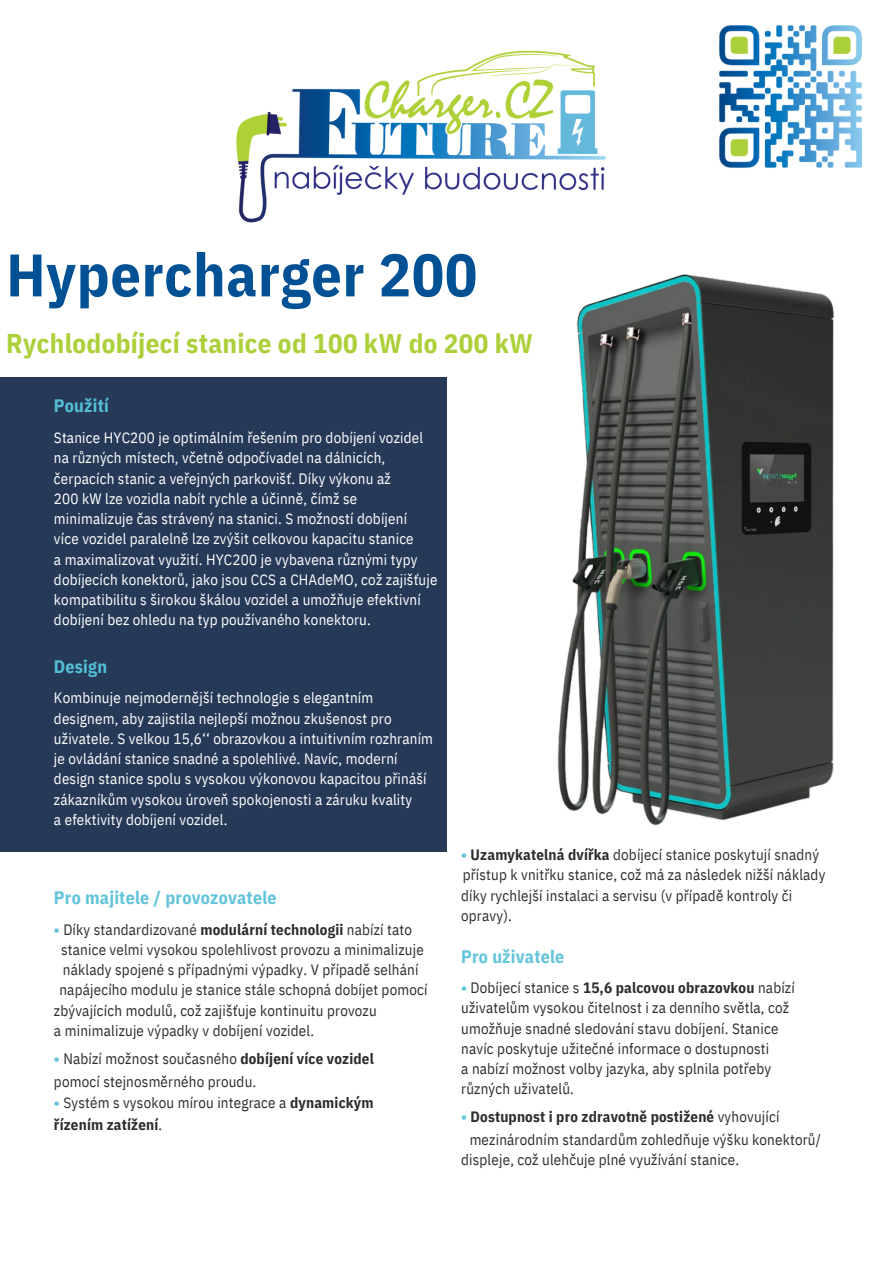
<style>
.page{position:relative;width:893px;height:1264px;background:#fff}
.page>*{position:absolute;margin:0;border:0;box-sizing:border-box;transform-origin:0 0}
.t1{font:700 60px "IBM Plex Sans Cond";letter-spacing:.01em;color:#025195}
.t2{font:700 27px "IBM Plex Sans Cond";letter-spacing:.01em;color:#acd039}
.t3{font:700 18px "IBM Plex Sans Cond";letter-spacing:.01em;color:#62c4da}
.t4{font:700 18px "IBM Plex Sans Cond";letter-spacing:.01em;color:#53c0d8}
.t5{font:15px/20.2px "IBM Plex Sans Cond";letter-spacing:.01em;color:#2d2d2c}
.t6{font:15px/20.2px "IBM Plex Sans Cond";letter-spacing:.01em;color:#fff}
.t7{font:700 15px "IBM Plex Sans Cond";letter-spacing:.01em;color:#2d2d2c}
.s1{font-weight:700;color:#62c4da}
.s2{font-weight:700}
.s3{font-weight:400}
.s4{color:#62c4da}
</style>
<div class="page">
<div style="left:0;top:377px;width:446px;height:475px;background:#263a58"></div>
<img style="left:236px;top:50px;width:370px;height:173px">
<img style="left:719px;top:25px;width:143px;height:143px">
<img style="left:557px;top:274px;width:277px;height:552px">
<p class="t1" style="left:6px;top:235px;width:472px">Hypercharger 200</p>
<p class="t2" style="left:6px;top:325px;width:528px">Rychlodobíjecí stanice od 100 kW do 200 kW</p>
<p class="t4" style="left:54px;top:394px;width:56px">Použití</p>
<p class="t6" style="left:54px;top:427px;width:370px">Stanice HYC200 je optimálním řešením pro dobíjení vozidel na různých místech, včetně odpočívadel na dálnicích, čerpacích stanic a veřejných parkovišť. Díky výkonu až</p>
<p class="t6" style="left:54px;top:488px;width:305px">200 kW lze vozidla nabít rychle a účinně, čímž se</p>
<p class="t6" style="left:54px;top:508px;width:354px">minimalizuje čas strávený na stanici. S možností dobíjení</p>
<p class="t6" style="left:54px;top:528px;width:361px">více vozidel paralelně lze zvýšit celkovou kapacitu stanice</p>
<p class="t6" style="left:54px;top:548px;width:385px">a maximalizovat využití. HYC200 je vybavena různými typy dobíjecích konektorů, jako jsou CCS a CHAdeMO, což zajišťuje kompatibilitu s širokou škálou vozidel a umožňuje efektivní dobíjení bez ohledu na typ používaného konektoru.</p>
<p class="t4" style="left:54px;top:654px;width:55px">Design</p>
<p class="t6" style="left:54px;top:687px;width:380px">Kombinuje nejmodernější technologie s elegantním designem, aby zajistila nejlepší možnou zkušenost pro uživatele. S velkou 15,6‘‘ obrazovkou a intuitivním rozhraním je ovládání stanice snadné a spolehlivé. Navíc, moderní design stanice spolu s vysokou výkonovou kapacitou přináší zákazníkům vysokou úroveň spokojenosti a záruku kvality</p>
<p class="t6" style="left:54px;top:809px;width:175px">a efektivity dobíjení vozidel.</p>
<p class="t3" style="left:54px;top:885px;width:224px">Pro majitele / provozovatele</p>
<p class="t5" style="left:54px;top:919px;width:359px"><span class="s1">•</span> Díky standardizované <span class="s2">modulární technologii</span> nabízí tato</p>
<p class="t5" style="left:61px;top:939px;width:364px">stanice velmi vysokou spolehlivost provozu a minimalizuje náklady spojené s případnými výpadky. V případě selhání</p>
<p class="t5" style="left:59px;top:979px;width:369px">napájecího modulu je stanice stále schopná dobíjet pomocí</p>
<p class="t5" style="left:54px;top:999px;width:324px">zbývajících modulů, což zajišťuje kontinuitu provozu</p>
<p class="t5" style="left:54px;top:1020px;width:261px">a minimalizuje výpadky v dobíjení vozidel.</p>
<p class="t5" style="left:54px;top:1048px;width:321px"><span class="s1">•</span> Nabízí možnost současného <span class="s2">dobíjení více vozidel</span></p>
<p class="t5" style="left:54px;top:1070px;width:204px">pomocí stejnosměrného proudu.</p>
<p class="t5" style="left:54px;top:1092px;width:321px"><span class="s1">•</span> Systém s vysokou mírou integrace a <span class="s2">dynamickým</span></p>
<p class="t7" style="left:54px;top:1115px;width:110px">řízením zatížení<span class="s3">.</span></p>
<p class="t5" style="left:461px;top:844px;width:359px"><span class="s1">•</span> <span class="s2">Uzamykatelná dvířka</span> dobíjecí stanice poskytují snadný</p>
<p class="t5" style="left:462px;top:864px;width:364px">přístup k vnitřku stanice, což má za následek nižší náklady</p>
<p class="t5" style="left:461px;top:884px;width:332px">díky rychlejší instalaci a servisu (v případě kontroly či</p>
<p class="t5" style="left:461px;top:905px;width:52px">opravy).</p>
<p class="t3" style="left:461px;top:944px;width:105px">Pro uživatele</p>
<p class="t5" style="left:461px;top:977px;width:335px"><span class="s1">•</span> Dobíjecí stanice s <span class="s2">15,6 palcovou obrazovkou</span> nabízí</p>
<p class="t5" style="left:461px;top:997px;width:329px">uživatelům vysokou čitelnost i za denního světla, což</p>
<p class="t5" style="left:461px;top:1017px;width:319px">umožňuje snadné sledování stavu dobíjení. Stanice</p>
<p class="t5" style="left:461px;top:1037px;width:309px">navíc poskytuje užitečné informace o dostupnosti</p>
<p class="t5" style="left:461px;top:1058px;width:311px">a nabízí možnost volby jazyka, aby splnila potřeby</p>
<p class="t5" style="left:461px;top:1078px;width:114px">různých uživatelů.</p>
<p class="t7" style="left:461px;top:1106px;width:320px"><span class="s4">•</span> Dostupnost i pro zdravotně postižené <span class="s3">vyhovující</span></p>
<p class="t5" style="left:469px;top:1129px;width:353px">mezinárodním standardům zohledňuje výšku konektorů/</p>
<p class="t5" style="left:461px;top:1149px;width:279px">displeje, což ulehčuje plné využívání stanice.</p>
</div>
